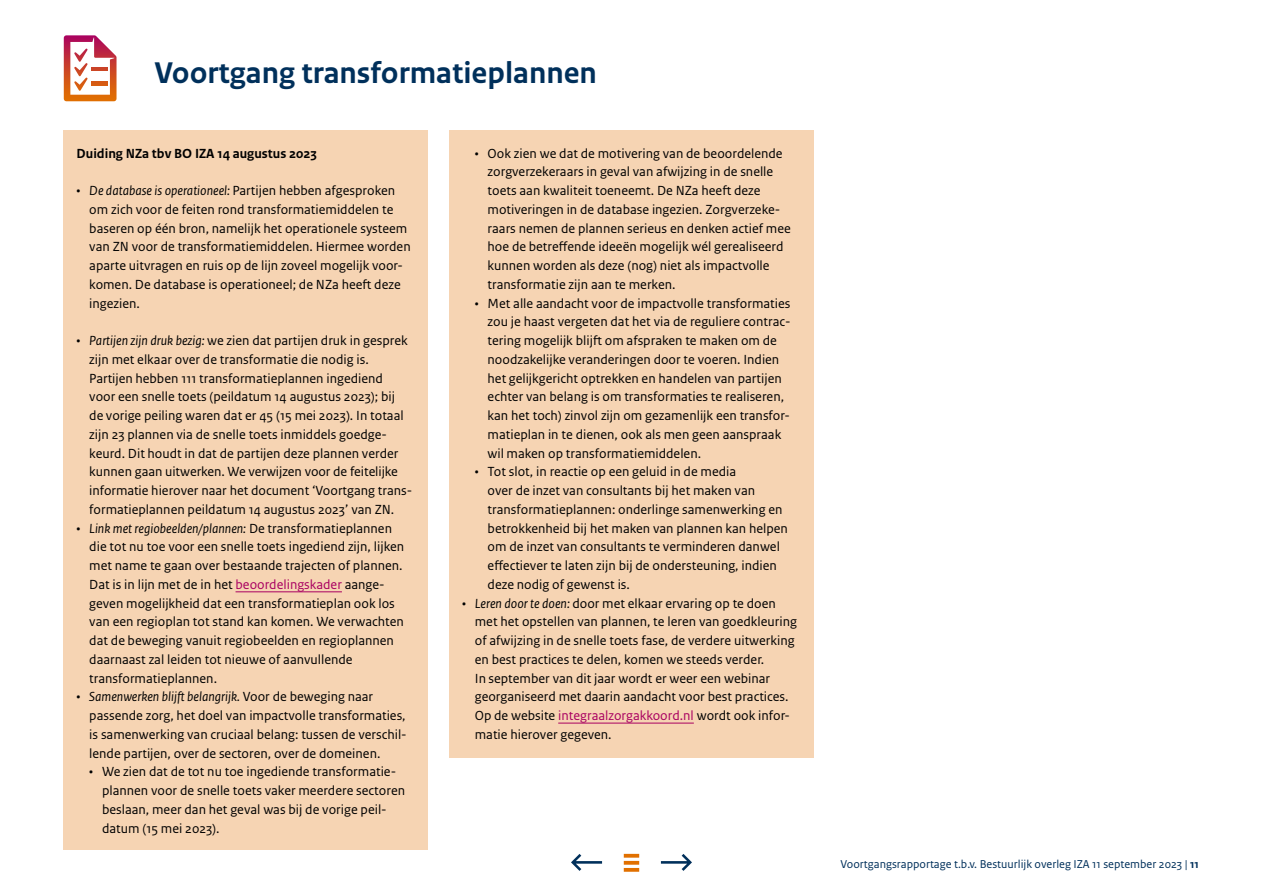
<style>
.page{position:relative;width:1263px;height:893px;background:#fff}
.page>*{position:absolute;margin:0;border:0;box-sizing:border-box;transform-origin:0 0}
.H1_-_Hoofdstuk_kop{font:700 31.5px "Rijksoverheid Sans Text";color:#00305b}
.P_-_Bullet_list{font:13.8px/18.8px "Rijksoverheid Sans Text";color:#000}
.P_-_Bodytekst_zwart_9_25_pt{font:700 13.8px "Rijksoverheid Sans Text";color:#000}
.t1{font:12px "Rijksoverheid Sans Text";color:#00305b}
.s1{font-style:italic}
.s2{color:#a90061}
.s3{font-weight:700}
</style>
<div class="page">
<svg style="left:571px;top:854px;width:31px;height:17px"></svg>
<svg style="left:661px;top:854px;width:31px;height:17px"></svg>
<svg style="left:624px;top:868px;width:15px;height:4px"></svg>
<svg style="left:624px;top:861px;width:15px;height:4px"></svg>
<svg style="left:624px;top:854px;width:15px;height:4px"></svg>
<svg style="left:64px;top:35px;width:53px;height:66px"></svg>
<hr style="left:91px;top:67px;width:16px;height:4px;background:#ca4326">
<hr style="left:91px;top:82px;width:16px;height:3px;background:#d65b12">
<div style="left:64px;top:130px;width:364px;height:720px;background:#f6d4b3"></div>
<hr style="left:236px;top:591px;width:106px;height:1px;background:#a90061">
<div style="left:449px;top:130px;width:365px;height:628px;background:#f6d4b3"></div>
<hr style="left:558px;top:723px;width:136px;height:1px;background:#a90061">
<h1 class="H1_-_Hoofdstuk_kop" style="left:154px;top:54px;width:444px">Voortgang transformatieplannen</h1>
<p class="P_-_Bodytekst_zwart_9_25_pt" style="left:77px;top:145px;width:242px">Duiding NZa tbv BO IZA 14 augustus 2023</p>
<p class="P_-_Bullet_list" style="left:89px;top:181px;width:323px;text-indent:-13px">• <span class="s1">De database is operationeel:</span> Partijen hebben afgesproken om zich voor de feiten rond transformatiemiddelen te baseren op één bron, namelijk het operationele systeem van ZN voor de transformatiemiddelen. Hiermee worden aparte uitvragen en ruis op de lijn zoveel mogelijk voor&shy;komen. De database is operationeel; de NZa heeft deze ingezien.</p>
<p class="P_-_Bullet_list" style="left:89px;top:331px;width:324px;text-indent:-13px">• <span class="s1">Partijen zijn druk bezig:</span> we zien dat partijen druk in gesprek zijn met elkaar over de transformatie die nodig is.<br>Partijen hebben 111 transformatieplannen ingediend voor een snelle toets (peildatum 14 augustus 2023); bij de vorige peiling waren dat er 45 (15 mei 2023). In totaal zijn 23 plannen via de snelle toets inmiddels goedge&shy;keurd. Dit houdt in dat de partijen deze plannen verder kunnen gaan uitwerken. We verwijzen voor de feitelijke informatie hierover naar het document ‘Voortgang trans&shy;formatieplannen peildatum 14 augustus 2023’ van ZN.</p>
<p class="P_-_Bullet_list" style="left:89px;top:519px;width:316px;text-indent:-13px">• <span class="s1">Link met regiobeelden/plannen:</span> De transformatieplannen die tot nu toe voor een snelle toets ingediend zijn, lijken met name te gaan over bestaande trajecten of plannen.<br>Dat is in lijn met de in het <span class="s2">beoordelingskader</span> aange&shy;geven mogelijkheid dat een transformatieplan ook los van een regioplan tot stand kan komen. We verwachten dat de beweging vanuit regiobeelden en regioplannen daarnaast zal leiden tot nieuwe of aanvullende transformatieplannen.</p>
<p class="P_-_Bullet_list" style="left:89px;top:688px;width:319px;text-indent:-13px">• <span class="s1">Samenwerken blijft belangrijk.</span> Voor de beweging naar passende zorg, het doel van impactvolle transformaties, is samenwerking van cruciaal belang: tussen de verschil&shy;lende partijen, over de sectoren, over de domeinen.</p>
<p class="P_-_Bullet_list" style="left:102px;top:763px;width:304px;text-indent:-13px">• We zien dat de tot nu toe ingediende transformatie&shy;plannen voor de snelle toets vaker meerdere sectoren beslaan, meer dan het geval was bij de vorige peil&shy;datum (15 mei 2023).</p>
<p class="P_-_Bullet_list" style="left:488px;top:144px;width:305px;text-indent:-13px">• Ook zien we dat de motivering van de beoordelende zorgverzekeraars in geval van afwijzing in de snelle toets aan kwaliteit toeneemt. De NZa heeft deze motiveringen in de database ingezien. Zorgverzeke&shy;raars nemen de plannen serieus en denken actief mee hoe de betreffende ideeën mogelijk wél gerealiseerd kunnen worden als deze (nog) niet als impactvolle transformatie zijn aan te merken.</p>
<p class="P_-_Bullet_list" style="left:488px;top:294px;width:304px;text-indent:-13px">• Met alle aandacht voor de impactvolle transformaties zou je haast vergeten dat het via de reguliere contrac&shy;tering mogelijk blijft om afspraken te maken om de noodzakelijke veranderingen door te voeren. Indien het gelijkgericht optrekken en handelen van partijen echter van belang is om transformaties te realiseren, kan het toch) zinvol zijn om gezamenlijk een transfor&shy;matieplan in te dienen, ook als men geen aanspraak wil maken op transformatiemiddelen.</p>
<p class="P_-_Bullet_list" style="left:488px;top:463px;width:302px;text-indent:-13px">• Tot slot, in reactie op een geluid in de media<br>over de inzet van consultants bij het maken van transformatieplannen: onderlinge samenwerking en betrokkenheid bij het maken van plannen kan helpen om de inzet van consultants te verminderen danwel effectiever te laten zijn bij de ondersteuning, indien deze nodig of gewenst is.</p>
<p class="P_-_Bullet_list" style="left:475px;top:594px;width:324px;text-indent:-13px">• <span class="s1">Leren door te doen:</span> door met elkaar ervaring op te doen met het opstellen van plannen, te leren van goedkleuring of afwijzing in de snelle toets fase, de verdere uitwerking en best practices te delen, komen we steeds verder.<br>In september van dit jaar wordt er weer een webinar georganiseerd met daarin aandacht voor best practices.<br>Op de website <span class="s2">integraalzorgakkoord.nl</span> wordt ook infor&shy;matie hierover gegeven.</p>
<p class="t1" style="left:840px;top:857px;width:360px">Voortgangsrapportage t.b.v. Bestuurlijk overleg IZA 11 september 2023 | <span class="s3">11</span></p>
</div>
